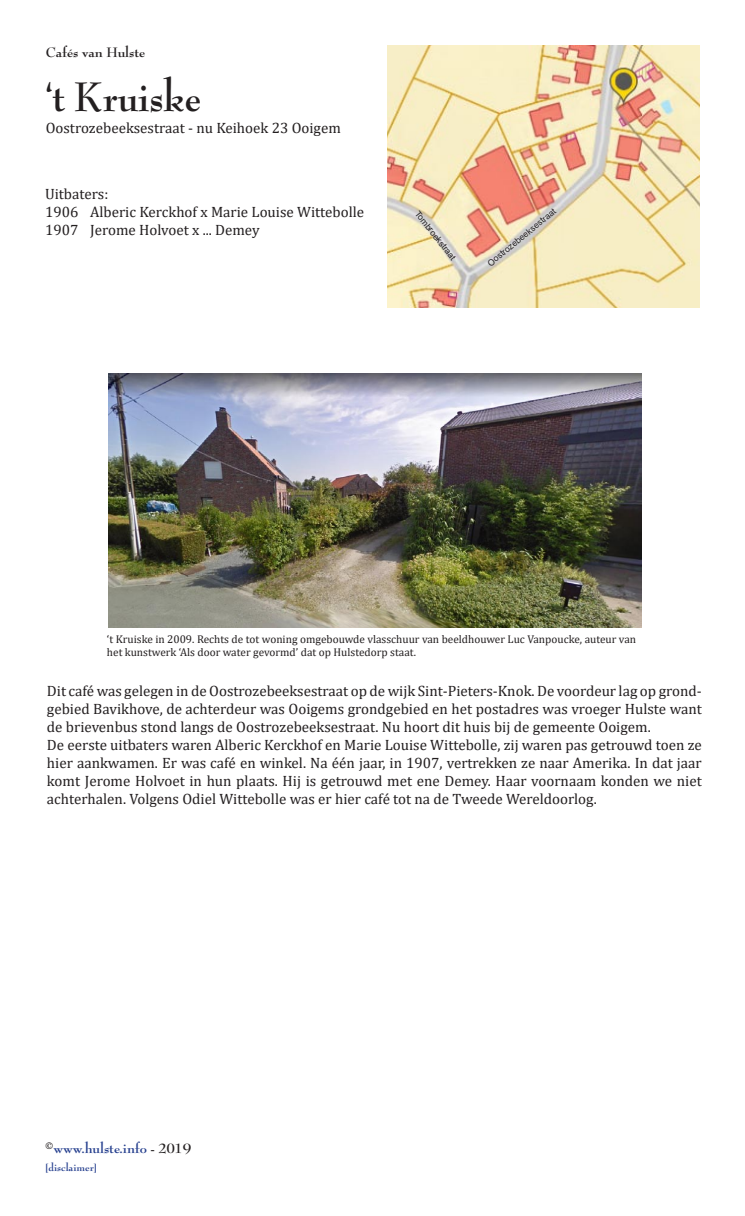
<style>
.page{position:relative;width:745px;height:1216px;background:#fff}
.page>*{position:absolute;margin:0;border:0;box-sizing:border-box;transform-origin:0 0}
.t1{font:700 45px "Bernhard Modern Std";color:#231f20;scale:.9 1}
.t2{font:15px/18px "Cambria";color:#231f20}
.t3{font:700 15px "Bernhard Modern Std";color:#253f8e}
.t4{font:700 15px "Bernhard Modern Std";color:#231f20}
.t5{font:11.25px/13.5px "Cambria";color:#231f20}
.t6{font:700 11.25px "Bernhard Modern Std";color:#253f8e}
.t7{font:8.75px "Arial";color:#231f20}
.s1{color:#231f20}
</style>
<div class="page">
<img style="left:387px;top:45px;width:312px;height:262px">
<img style="left:109px;top:373px;width:531px;height:254px">
<p class="t4" style="left:46px;top:44px;width:101px">Cafés van Hulste</p>
<h1 class="t1" style="left:46px;top:73px;width:174px">‘t Kruiske</h1>
<p class="t2" style="left:46px;top:119px;width:296px">Oostrozebeeksestraat - nu Keihoek 23 Ooigem</p>
<p class="t2" style="left:45px;top:184px;width:320px">Uitbaters:<br>1906 Alberic Kerckhof x Marie Louise Wittebolle<br>1907 Jerome Holvoet x ... Demey</p>
<p class="t7" style="left:421px;top:208px;width:62px;rotate:52deg">Tombroekstraat</p>
<p class="t7" style="left:484px;top:259px;width:87px;rotate:-39deg">Oostrozebeeksestraat</p>
<p class="t5" style="left:107px;top:632px;width:530px">‘t Kruiske in 2009. Rechts de tot woning omgebouwde vlasschuur van beeldhouwer Luc Vanpoucke, auteur van het kunstwerk ‘Als door water gevormd’ dat op Hulstedorp staat.</p>
<p class="t2" style="left:47px;top:681px;width:656px">Dit café was gelegen in de Oostrozebeeksestraat op de wijk Sint-Pieters-Knok. De voordeur lag op grond&shy;gebied Bavikhove, de achterdeur was Ooigems grondgebied en het postadres was vroeger Hulste want de brievenbus stond langs de Oostrozebeeksestraat. Nu hoort dit huis bij de gemeente Ooigem.<br>De eerste uitbaters waren Alberic Kerckhof en Marie Louise Wittebolle, zij waren pas getrouwd toen ze hier aankwamen. Er was café en winkel. Na één jaar, in 1907, vertrekken ze naar Amerika. In dat jaar komt Jerome Holvoet in hun plaats. Hij is getrouwd met ene Demey. Haar voornaam konden we niet achterhalen. Volgens Odiel Wittebolle was er hier café tot na de Tweede Wereldoorlog.</p>
<p class="t3" style="left:45px;top:1140px;width:148px"><span class="s1">©</span>www.hulste.info <span class="s1">- 2019</span></p>
<p class="t6" style="left:45px;top:1161px;width:54px">[disclaimer]</p>
</div>
